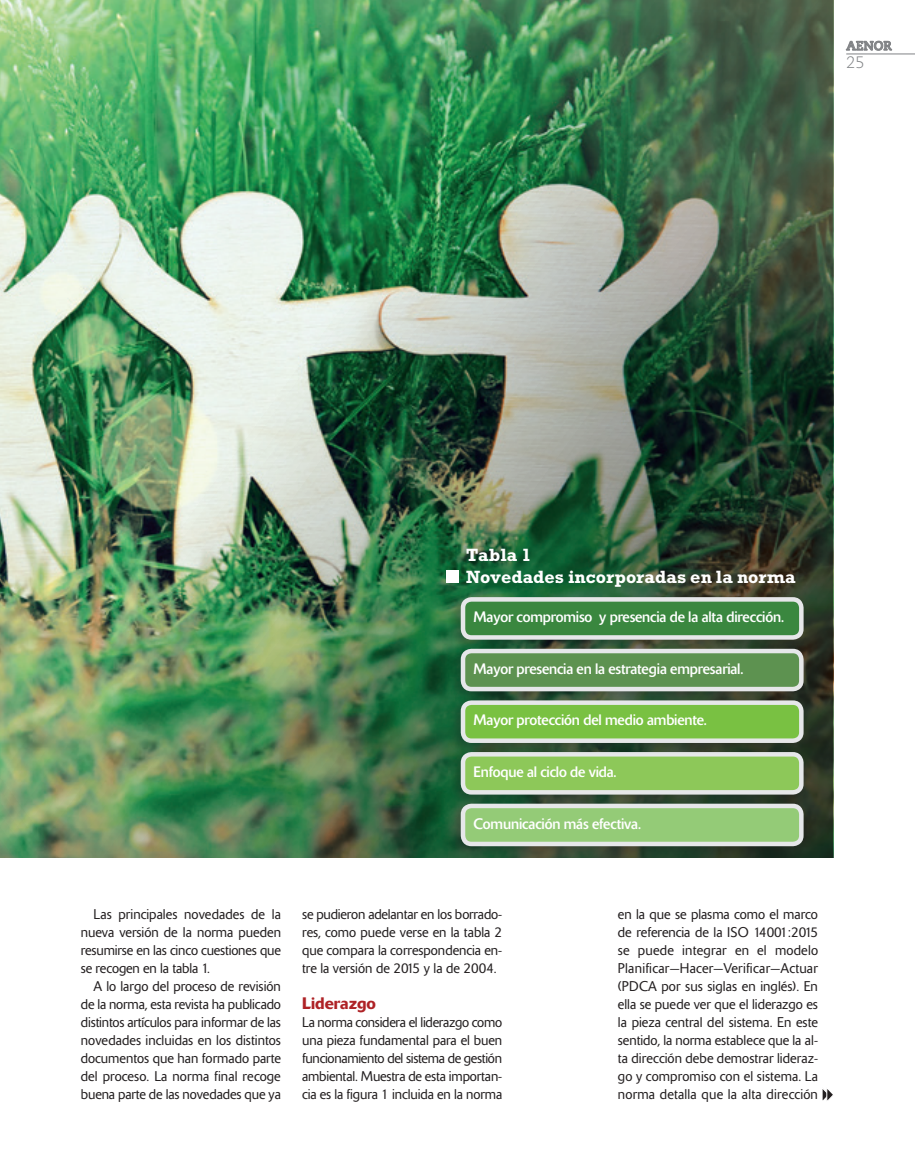
<style>
.page{position:relative;width:915px;height:1170px;background:#fff}
.page>*{position:absolute;margin:0;border:0;box-sizing:border-box;transform-origin:0 0}
.TIT_GRAFICAS{font:700 18px "Rockwell Std";color:#fff}
._04_LADILLO{font:500 16.5px "Delta";color:#ae2226}
.t1{font:300 16.5px "Caecilia LT Std";color:#808285}
.PREGUNTA_SUELTA{font:15px "Delta";letter-spacing:-.01em;color:#fff;scale:.96 1}
._04_TEXTO_CORRIDO{font:300 13.95px/18px "Delta";color:#231f20;text-align:justify}
.t2{font:700 12.75px "Caecilia LT Std";color:#808285}
</style>
<div class="page">
<svg style="left:846px;top:41px;width:45px;height:10px"></svg>
<hr style="left:846px;top:54px;width:68px;height:1px;background:#808285">
<img style="left:0;top:0;width:832px;height:857px">
<svg style="left:822px;top:1089px;width:11px;height:12px"></svg>
<div style="left:446px;top:570px;width:12px;height:13px;background:#fff"></div>
<div style="left:447px;top:592px;width:359px;height:59px;background:#231f20;opacity:.3"></div>
<div style="left:463px;top:599px;width:338px;height:38px;background:#3a873f;border-radius:9px"></div>
<div style="left:460px;top:597px;width:343px;height:42px;border:4px solid #e6e7e9;border-radius:9px"></div>
<div style="left:447px;top:643px;width:359px;height:59px;background:#231f20;opacity:.3"></div>
<div style="left:463px;top:651px;width:338px;height:38px;background:#5d9250;border-radius:9px"></div>
<div style="left:460px;top:648px;width:343px;height:43px;border:4px solid #e6e7e9;border-radius:9px"></div>
<div style="left:447px;top:747px;width:359px;height:58px;background:#231f20;opacity:.3"></div>
<div style="left:463px;top:754px;width:338px;height:38px;background:#8dc859;border-radius:9px"></div>
<div style="left:460px;top:752px;width:343px;height:42px;border:4px solid #e6e7e9;border-radius:9px"></div>
<div style="left:447px;top:798px;width:359px;height:59px;background:#231f20;opacity:.3"></div>
<div style="left:463px;top:805px;width:338px;height:38px;background:#94cb77;border-radius:9px"></div>
<div style="left:460px;top:803px;width:343px;height:43px;border:4px solid #e6e7e9;border-radius:9px"></div>
<div style="left:447px;top:695px;width:359px;height:59px;background:#231f20;opacity:.3"></div>
<div style="left:463px;top:702px;width:338px;height:38px;background:#79c142;border-radius:9px"></div>
<div style="left:460px;top:700px;width:343px;height:43px;border:4px solid #e6e7e9;border-radius:9px"></div>
<p class="t2" style="left:846px;top:38px;width:47px">AENOR</p>
<p class="t1" style="left:846px;top:53px;width:20px">25</p>
<p class="TIT_GRAFICAS" style="left:466px;top:544px;width:67px">Tabla 1</p>
<p class="TIT_GRAFICAS" style="left:466px;top:566px;width:331px">Novedades incorporadas en la norma</p>
<p class="PREGUNTA_SUELTA" style="left:473px;top:608px;width:325px">Mayor compromiso y presencia de la alta dirección.</p>
<p class="PREGUNTA_SUELTA" style="left:473px;top:659px;width:282px">Mayor presencia en la estrategia empresarial.</p>
<p class="PREGUNTA_SUELTA" style="left:473px;top:711px;width:244px">Mayor protección del medio ambiente.</p>
<p class="PREGUNTA_SUELTA" style="left:473px;top:762px;width:150px">Enfoque al ciclo de vida.</p>
<p class="PREGUNTA_SUELTA" style="left:473px;top:814px;width:176px">Comunicación más efectiva.</p>
<p class="_04_TEXTO_CORRIDO" style="left:81px;top:904px;width:201px;text-indent:13px">Las principales novedades de la nueva versión de la norma pueden resumirse en las cinco cuestiones que se recogen en la tabla 1.</p>
<p class="_04_TEXTO_CORRIDO" style="left:81px;top:976px;width:201px;text-indent:13px">A lo largo del proceso de revisión de la norma, esta revista ha publicado distintos artículos para informar de las novedades incluidas en los distintos documentos que han formado parte del proceso. La norma final recoge buena parte de las novedades que ya</p>
<p class="_04_TEXTO_CORRIDO" style="left:302px;top:904px;width:201px">se pudieron adelantar en los borrado&shy;res, como puede verse en la tabla 2 que compara la correspondencia en&shy;tre la versión de 2015 y la de 2004.</p>
<p class="_04_LADILLO" style="left:302px;top:992px;width:75px">Liderazgo</p>
<p class="_04_TEXTO_CORRIDO" style="left:302px;top:1012px;width:201px">La norma considera el liderazgo como una pieza fundamental para el buen funcionamiento del sistema de gestión ambiental. Muestra de esta importan&shy;cia es la figura 1 incluida en la norma</p>
<p class="_04_TEXTO_CORRIDO" style="left:617px;top:904px;width:201px">en la que se plasma como el marco de referencia de la ISO 14001:2015 se puede integrar en el modelo Planificar—Hacer—Verificar—Actuar (PDCA por sus siglas en inglés). En ella se puede ver que el liderazgo es la pieza central del sistema. En este sentido, la norma establece que la al&shy;ta dirección debe demostrar lideraz&shy;go y compromiso con el sistema. La norma detalla que la alta dirección</p>
</div>
